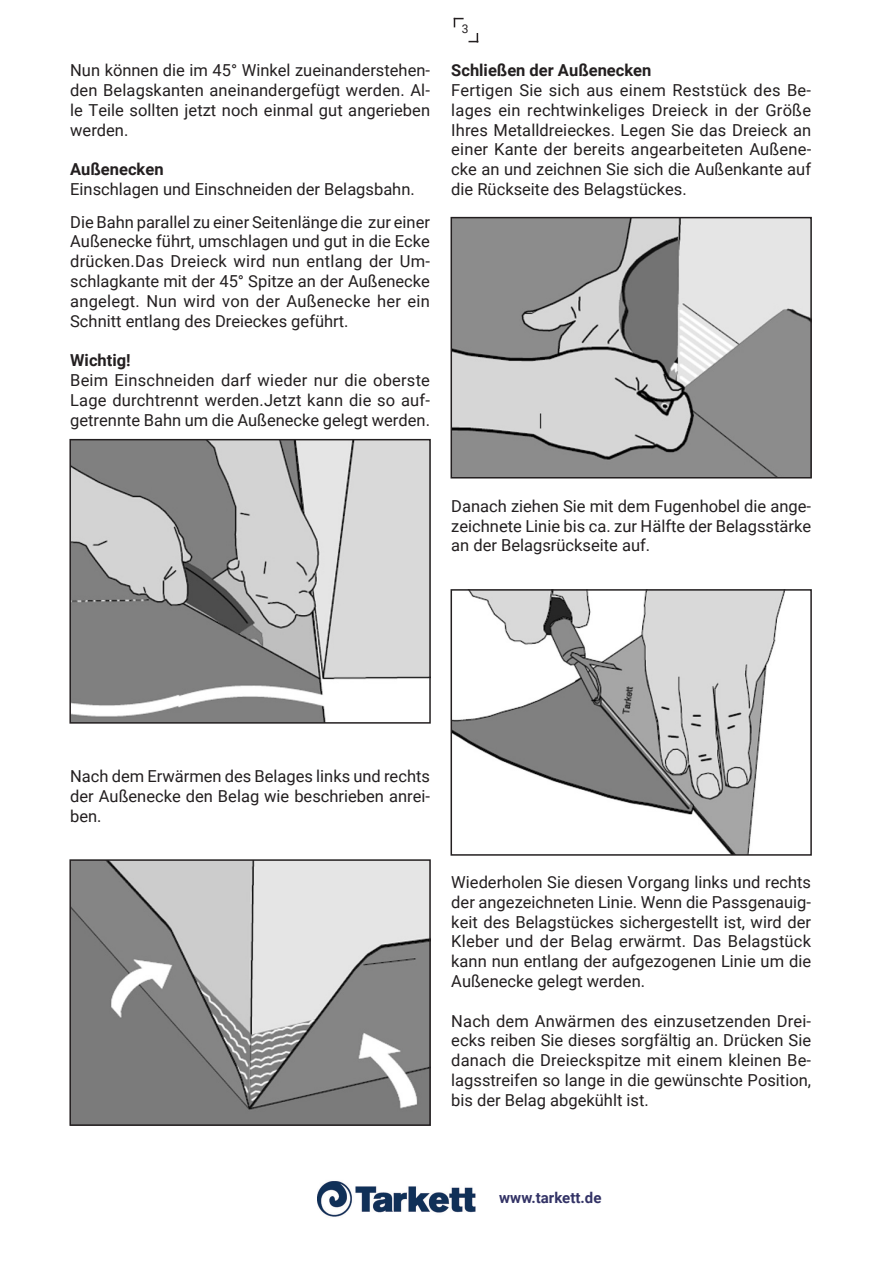
<style>
.page{position:relative;width:893px;height:1263px;background:#fff}
.page>*{position:absolute;margin:0;border:0;box-sizing:border-box;transform-origin:0 0}
.t1{font:16.5px/19.8px "Roboto";color:#231f20;text-align:justify}
.t2{font:700 16.5px "Roboto";color:#231f20}
.t3{font:700 15px "Roboto";color:#336}
.t4{font:12px "Roboto";color:#231f20}
</style>
<div class="page">
<svg style="left:454px;top:18px;width:10px;height:9px"></svg>
<svg style="left:468px;top:33px;width:10px;height:10px"></svg>
<img style="left:453px;top:220px;width:356px;height:255px">
<div style="left:450px;top:217px;width:362px;height:261px;border:2px solid #231f20"></div>
<img style="left:453px;top:592px;width:332px;height:261px">
<div style="left:450px;top:589px;width:362px;height:267px;border:2px solid #231f20"></div>
<img style="left:72px;top:442px;width:356px;height:279px">
<div style="left:69px;top:439px;width:362px;height:285px;border:2px solid #231f20"></div>
<img style="left:72px;top:862px;width:356px;height:261px">
<div style="left:69px;top:859px;width:362px;height:267px;border:2px solid #231f20"></div>
<img style="left:317px;top:1181px;width:159px;height:36px">
<p class="t1" style="left:70px;top:60px;width:361px">Nun können die im 45° Winkel zueinanderstehen&shy;den Belagskanten aneinandergefügt werden. Al&shy;le Teile sollten jetzt noch einmal gut angerieben werden.</p>
<p class="t2" style="left:70px;top:158px;width:95px">Außenecken</p>
<p class="t1" style="left:70px;top:172px;width:361px;line-height:32.5px">Einschlagen und Einschneiden der Belagsbahn.<br>Die Bahn parallel zu einer Seitenlänge die zur einer</p>
<p class="t1" style="left:70px;top:231px;width:361px">Außenecke führt, umschlagen und gut in die Ecke drücken.Das Dreieck wird nun entlang der Um&shy;schlagkante mit der 45° Spitze an der Außenecke angelegt. Nun wird von der Außenecke her ein Schnitt entlang des Dreieckes geführt.</p>
<p class="t2" style="left:70px;top:349px;width:62px">Wichtig!</p>
<p class="t1" style="left:70px;top:370px;width:361px">Beim Einschneiden darf wieder nur die oberste Lage durchtrennt werden.Jetzt kann die so auf&shy;getrennte Bahn um die Außenecke gelegt werden.</p>
<p class="t4" style="left:462px;top:21px;width:8px">3</p>
<p class="t2" style="left:451px;top:59px;width:202px">Schließen der Außenecken</p>
<p class="t1" style="left:451px;top:80px;width:361px">Fertigen Sie sich aus einem Reststück des Be&shy;lages ein rechtwinkeliges Dreieck in der Größe Ihres Metalldreieckes. Legen Sie das Dreieck an einer Kante der bereits angearbeiteten Außene&shy;cke an und zeichnen Sie sich die Außenkante auf die Rückseite des Belagstückes.</p>
<p class="t1" style="left:451px;top:495px;width:361px">Danach ziehen Sie mit dem Fugenhobel die ange&shy;zeichnete Linie bis ca. zur Hälfte der Belagsstärke an der Belagsrückseite auf.</p>
<p class="t1" style="left:70px;top:766px;width:361px">Nach dem Erwärmen des Belages links und rechts der Außenecke den Belag wie beschrieben anrei&shy;ben.</p>
<p class="t1" style="left:451px;top:872px;width:361px">Wiederholen Sie diesen Vorgang links und rechts der angezeichneten Linie. Wenn die Passgenauig&shy;keit des Belagstückes sichergestellt ist, wird der Kleber und der Belag erwärmt. Das Belagstück kann nun entlang der aufgezogenen Linie um die Außenecke gelegt werden.</p>
<p class="t1" style="left:451px;top:1010px;width:361px">Nach dem Anwärmen des einzusetzenden Drei&shy;ecks reiben Sie dieses sorgfältig an. Drücken Sie danach die Dreieckspitze mit einem kleinen Be&shy;lagsstreifen so lange in die gewünschte Position, bis der Belag abgekühlt ist.</p>
<p class="t3" style="left:499px;top:1187px;width:104px">www.tarkett.de</p>
</div>
